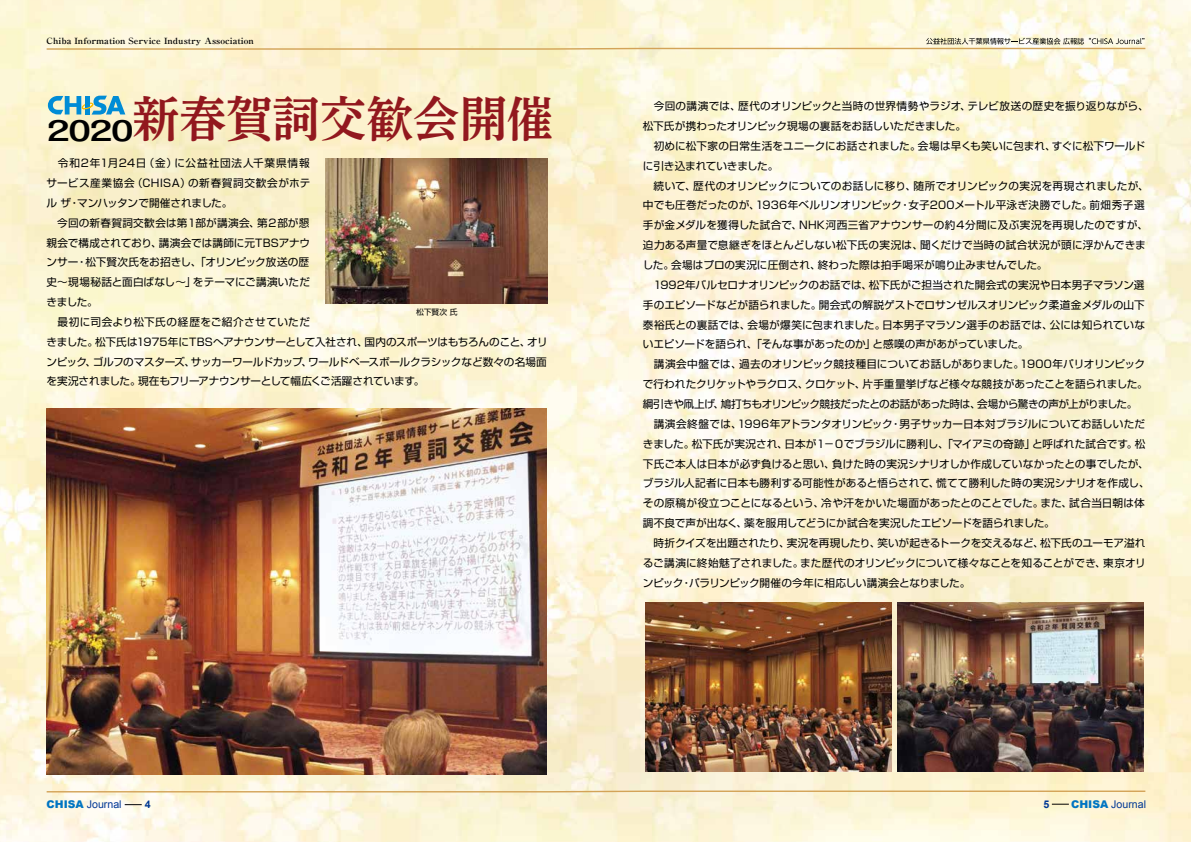
<style>
.page{position:relative;width:1191px;height:842px;background:#fff}
.page>*{position:absolute;margin:0;border:0;box-sizing:border-box;transform-origin:0 0}
.t1{font:48.6px "P Shuei Yobu Min Std N B";color:#92181e;scale:.96 1}
.t2{font:700 27.2px "Kakumin Pro";color:#000;scale:1.15 1}
.t3{font:10.6px/19.8px "Shin Go Pro";color:#000}
.t4{font:10.6px "Arial";color:#003894}
.t5{font:700 10.6px "Arial";color:#003894}
.t6{font:700 8.5px "Ryumin Pro";color:#000;scale:1.1 1}
.t7{font:7.8px "Shin Go Pro";color:#000}
.s1{font-weight:900;color:#0075c2}
</style>
<div class="page">
<img style="left:0;top:0;width:1191px;height:842px">
<svg style="left:45px;top:790px;width:1101px;height:3px;background:#e8cd9a"></svg>
<svg style="left:1051px;top:804px;width:17px;height:1px"></svg>
<svg style="left:48px;top:96px;width:77px;height:19px"></svg>
<img style="left:897px;top:603px;width:246px;height:168px">
<img style="left:645px;top:603px;width:246px;height:168px">
<img style="left:325px;top:159px;width:222px;height:145px">
<img style="left:47px;top:408px;width:500px;height:367px">
<svg style="left:45px;top:38px;width:1101px;height:12px;background:#efe3c0"></svg>
<svg style="left:124px;top:804px;width:18px;height:1px"></svg>
<p class="t6" style="left:47px;top:34px;width:190px">Chiba Information Service Industry Association</p>
<h1 class="t1" style="left:39px;top:84px;width:537px">　　新春賀詞交歓会開催</h1>
<h2 class="t2" style="left:47px;top:109px;width:77px">2020</h2>
<p class="t3" style="left:46px;top:152px;width:503px">　令和2年1月24日（金）に公益社団法人千葉県情報<br>サービス産業協会（CHISA）の新春賀詞交歓会がホテ<br>ル ザ・マンハッタンで開催されました。<br>　今回の新春賀詞交歓会は第１部が講演会、第２部が懇<br>親会で構成されており、講演会では講師に元TBSアナウ<br>ンサー・松下賢次氏をお招きし、「オリンピック放送の歴<br>史～現場秘話と面白ばなし～」をテーマにご講演いただ<br>きました。<br>　最初に司会より松下氏の経歴をご紹介させていただ<br>きました。松下氏は1975年にTBSへアナウンサーとして入社され、国内のスポーツはもちろんのこと、オリンピック、ゴルフのマスターズ、サッカーワールドカップ、ワールドベースボールクラシックなど数々の名場面を実況されました。現在もフリーアナウンサーとして幅広くご活躍されています。</p>
<p class="t7" style="left:416px;top:305px;width:43px">松下賢次 氏</p>
<p class="t3" style="left:643px;top:95px;width:507px">　今回の講演では、歴代のオリンピックと当時の世界情勢やラジオ、テレビ放送の歴史を振り返りながら、松下氏が携わったオリンピック現場の裏話をお話しいただきました。<br>　初めに松下家の日常生活をユニークにお話されました。会場は早くも笑いに包まれ、すぐに松下ワールドに引き込まれていきました。</p>
<p class="t3" style="left:643px;top:174px;width:508px;text-indent:11px">続いて、歴代のオリンピックについてのお話しに移り、随所でオリンピックの実況を再現されましたが、中でも圧巻だったのが、1936年ベルリンオリンピック・女子200メートル平泳ぎ決勝でした。前畑秀子選手が金メダルを獲得した試合で、NHK河西三省アナウンサーの約４分間に及ぶ実況を再現したのですが、迫力ある声量で息継ぎをほとんどしない松下氏の実況は、聞くだけで当時の試合状況が頭に浮かんできました。会場はプロの実況に圧倒され、終わった際は拍手喝采が鳴り止みませんでした。<br>　1992年バルセロナオリンピックのお話では、松下氏がご担当された開会式の実況や日本男子マラソン選手のエピソードなどが語られました。開会式の解説ゲストでロサンゼルスオリンピック柔道金メダルの山下泰裕氏との裏話では、会場が爆笑に包まれました。日本男子マラソン選手のお話では、公には知られていないエピソードを語られ、「そんな事があったのか」と感嘆の声があがっていました。<br>　講演会中盤では、過去のオリンピック競技種目についてお話しがありました。1900年パリオリンピックで行われたクリケットやラクロス、クロケット、片手重量挙げなど様々な競技があったことを語られました。綱引きや凧上げ、鳩打ちもオリンピック競技だったとのお話があった時は、会場から驚きの声が上がりました。　講演会終盤では、1996年アトランタオリンピック・男子サッカー日本対ブラジルについてお話しいただきました。松下氏が実況され、日本が１－０でブラジルに勝利し、「マイアミの奇跡」と呼ばれた試合です。松下氏ご本人は日本が必ず負けると思い、負けた時の実況シナリオしか作成していなかったとの事でしたが、ブラジル人記者に日本も勝利する可能性があると悟らされて、慌てて勝利した時の実況シナリオを作成し、その原稿が役立つことになるという、冷や汗をかいた場面があったとのことでした。また、試合当日朝は体調不良で声が出なく、薬を服用してどうにか試合を実況したエピソードを語られました。<br>　時折クイズを出題されたり、実況を再現したり、笑いが起きるトークを交えるなど、松下氏のユーモア溢れるご講演に終始魅了されました。また歴代のオリンピックについて様々なことを知ることができ、東京オリンピック・パラリンピック開催の今年に相応しい講演会となりました。</p>
<p class="t4" style="left:47px;top:797px;width:77px"><span class="s1">CHISA</span> Journal</p>
<p class="t5" style="left:1043px;top:797px;width:7px">5</p>
<p class="t4" style="left:1071px;top:797px;width:77px"><span class="s1">CHISA</span> Journal</p>
<p class="t5" style="left:145px;top:797px;width:7px">4</p>
</div>
